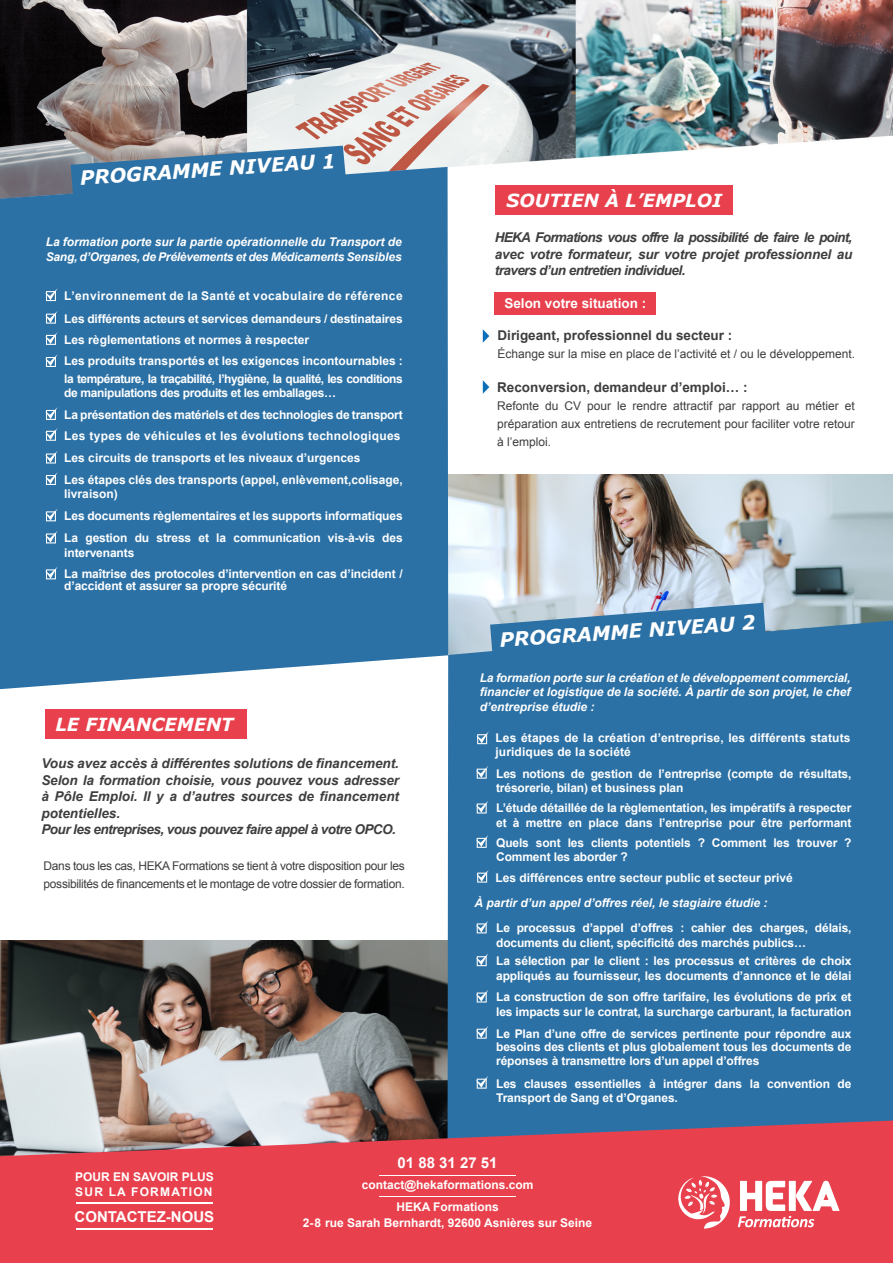
<style>
.page{position:relative;width:893px;height:1263px;background:#fff}
.page>*{position:absolute;margin:0;border:0;box-sizing:border-box;transform-origin:0 0}
.t1{font:italic 700 19.5px "Verdana";color:#fff}
.t2{font:italic 700 18px "Verdana";color:#fff}
.t3{font:700 15px "Arial";color:#fff}
.t4{font:italic 700 13.5px/16.5px "Arial";letter-spacing:-.04em;color:#3e3e3f;text-align:justify}
.t5{font:700 13.5px "Arial";color:#3e3e3f}
.t6{font:700 13.5px "Arial";color:#fff}
.t7{font:700 12px/14.4px "Arial";letter-spacing:-.01em;color:#fff}
.t8{font:italic 700 12px/14.4px "Arial";color:#fff}
.t9{font:12px/18px "Arial";letter-spacing:-.025em;color:#3e3e3f;text-align:justify}
.t10{font:700 12px/14.4px "Arial";letter-spacing:-.04em;color:#fff}
.t11{font:700 12px/14.4px "Arial";letter-spacing:.01em;color:#fff}
.t12{font:12px "Arial";color:#3e3e3f}
.t13{font:700 12px "Arial";letter-spacing:.035em;color:#fff}
.t14{font:700 12px "Arial";letter-spacing:.025em;color:#fff}
.t15{font:700 12px "Arial";letter-spacing:.1em;color:#fff}
</style>
<div class="page">
<img style="left:0;top:0;width:893px;height:167px">
<img style="left:448px;top:475px;width:445px;height:128px">
<img style="left:0;top:941px;width:448px;height:179px">
<div style="left:448px;top:603px;width:445px;height:517px;background:#2c71a5"></div>
<svg style="left:0;top:146px;width:448px;height:543px;background:#3777a7"></svg>
<svg style="left:0;top:1120px;width:893px;height:143px;background:#da4c58"></svg>
<div style="left:495px;top:185px;width:238px;height:30px;background:#e8414d"></div>
<div style="left:45px;top:709px;width:202px;height:30px;background:#e8414d"></div>
<div style="left:495px;top:292px;width:161px;height:23px;background:#e8414d"></div>
<hr style="left:76px;top:1202px;width:136px;height:2px;background:#fff">
<hr style="left:379px;top:1196px;width:137px;height:1px;background:#fff">
<hr style="left:379px;top:1175px;width:137px;height:1px;background:#fff">
<hr style="left:76px;top:1228px;width:136px;height:1px;background:#fff">
<svg style="left:45px;top:288px;width:13px;height:13px"></svg>
<svg style="left:45px;top:311px;width:13px;height:13px"></svg>
<svg style="left:45px;top:354px;width:13px;height:13px"></svg>
<svg style="left:45px;top:407px;width:13px;height:13px"></svg>
<svg style="left:45px;top:428px;width:13px;height:13px"></svg>
<svg style="left:45px;top:509px;width:13px;height:12px"></svg>
<svg style="left:45px;top:531px;width:13px;height:12px"></svg>
<svg style="left:476px;top:801px;width:12px;height:12px"></svg>
<svg style="left:476px;top:766px;width:12px;height:13px"></svg>
<svg style="left:476px;top:921px;width:12px;height:12px"></svg>
<svg style="left:476px;top:953px;width:12px;height:13px"></svg>
<svg style="left:476px;top:990px;width:12px;height:12px"></svg>
<svg style="left:476px;top:1076px;width:12px;height:13px"></svg>
<svg style="left:476px;top:1026px;width:12px;height:13px"></svg>
<svg style="left:476px;top:835px;width:12px;height:13px"></svg>
<svg style="left:45px;top:567px;width:13px;height:12px"></svg>
<svg style="left:45px;top:451px;width:13px;height:12px"></svg>
<svg style="left:476px;top:870px;width:13px;height:12px"></svg>
<svg style="left:476px;top:731px;width:13px;height:13px"></svg>
<svg style="left:45px;top:472px;width:13px;height:13px"></svg>
<svg style="left:45px;top:332px;width:13px;height:13px"></svg>
<svg style="left:483px;top:329px;width:6px;height:14px"></svg>
<svg style="left:483px;top:380px;width:6px;height:14px"></svg>
<svg style="left:738px;top:1181px;width:102px;height:46px"></svg>
<svg style="left:678px;top:1175px;width:53px;height:53px"></svg>
<p class="t1" style="left:79px;top:166px;width:258px;rotate:-4deg">PROGRAMME NIVEAU 1</p>
<p class="t8" style="left:46px;top:235px;width:358px">La formation porte sur la partie opérationnelle du Transport de<br>Sang, d’Organes, de Prélèvements et des Médicaments Sensibles</p>
<p class="t13" style="left:64px;top:288px;width:340px">L’environnement de la Santé et vocabulaire de référence</p>
<p class="t7" style="left:64px;top:312px;width:340px">Les différents acteurs et services demandeurs / destinataires</p>
<p class="t7" style="left:64px;top:354px;width:340px">Les produits transportés et les exigences incontournables :</p>
<p class="t7" style="left:64px;top:333px;width:246px">Les règlementations et normes à respecter</p>
<p class="t10" style="left:64px;top:372px;width:340px">la température, la traçabilité, l’hygiène, la qualité, les conditions de manipulations des produits et les emballages…</p>
<p class="t7" style="left:64px;top:408px;width:340px">La présentation des matériels et des technologies de transport</p>
<p class="t14" style="left:64px;top:428px;width:338px">Les types de véhicules et les évolutions technologiques</p>
<p class="t7" style="left:64px;top:451px;width:298px">Les circuits de transports et les niveaux d’urgences</p>
<p class="t7" style="left:64px;top:473px;width:340px">Les étapes clés des transports (appel, enlèvement,colisage, livraison)</p>
<p class="t7" style="left:64px;top:509px;width:340px">Les documents règlementaires et les supports informatiques</p>
<p class="t7" style="left:64px;top:531px;width:340px">La gestion du stress et la communication vis-à-vis des intervenants</p>
<p class="t7" style="left:64px;top:568px;width:340px;line-height:12px">La maîtrise des protocoles d’intervention en cas d’incident / d’accident et assurer sa propre sécurité</p>
<p class="t2" style="left:55px;top:713px;width:180px">LE FINANCEMENT</p>
<p class="t4" style="left:41px;top:756px;width:359px">Vous avez accès à différentes solutions de financement.<br>Selon la formation choisie, vous pouvez vous adresser à Pôle Emploi. Il y a d’autres sources de financement potentielles.</p>
<p class="t4" style="left:41px;top:822px;width:356px">Pour les entreprises, vous pouvez faire appel à votre OPCO.</p>
<p class="t9" style="left:44px;top:857px;width:363px">Dans tous les cas, HEKA Formations se tient à votre disposition pour les possibilités de financements et le montage de votre dossier de formation.</p>
<p class="t2" style="left:507px;top:189px;width:217px">SOUTIEN À L’EMPLOI</p>
<p class="t4" style="left:495px;top:230px;width:359px">HEKA Formations vous offre la possibilité de faire le point, avec votre formateur, sur votre projet professionnel au travers d’un entretien individuel.</p>
<p class="t6" style="left:504px;top:294px;width:143px">Selon votre situation :</p>
<p class="t5" style="left:497px;top:327px;width:236px">Dirigeant, professionnel du secteur :</p>
<p class="t12" style="left:497px;top:346px;width:359px">Échange sur la mise en place de l’activité et / ou le développement.</p>
<p class="t5" style="left:497px;top:378px;width:252px">Reconversion, demandeur d’emploi… :</p>
<p class="t9" style="left:497px;top:397px;width:359px">Refonte du CV pour le rendre attractif par rapport au métier et préparation aux entretiens de recrutement pour faciliter votre retour à l’emploi.</p>
<p class="t1" style="left:499px;top:627px;width:258px;rotate:-4deg">PROGRAMME NIVEAU 2</p>
<p class="t8" style="left:480px;top:671px;width:372px;text-align:justify">La formation porte sur la création et le développement commercial, financier et logistique de la société. À partir de son projet, le chef d’entreprise étudie :</p>
<p class="t11" style="left:495px;top:731px;width:356px">Les étapes de la création d’entreprise, les différents statuts juridiques de la société</p>
<p class="t7" style="left:496px;top:766px;width:357px">Les notions de gestion de l’entreprise (compte de résultats, trésorerie, bilan) et business plan</p>
<p class="t7" style="left:496px;top:801px;width:357px">L’étude détaillée de la règlementation, les impératifs à respecter et à mettre en place dans l’entreprise pour être performant</p>
<p class="t7" style="left:496px;top:836px;width:357px">Quels sont les clients potentiels ? Comment les trouver ?<br>Comment les aborder ?</p>
<p class="t7" style="left:495px;top:870px;width:299px">Les différences entre secteur public et secteur privé</p>
<p class="t8" style="left:474px;top:896px;width:295px">À partir d’un appel d’offres réel, le stagiaire étudie :</p>
<p class="t7" style="left:496px;top:921px;width:357px">Le processus d’appel d’offres : cahier des charges, délais, documents du client, spécificité des marchés publics…</p>
<p class="t7" style="left:496px;top:954px;width:357px">La sélection par le client : les processus et critères de choix appliqués au fournisseur, les documents d’annonce et le délai</p>
<p class="t7" style="left:496px;top:990px;width:357px">La construction de son offre tarifaire, les évolutions de prix et les impacts sur le contrat, la surcharge carburant, la facturation</p>
<p class="t7" style="left:496px;top:1027px;width:357px;line-height:13.5px;text-align:justify">Le Plan d’une offre de services pertinente pour répondre aux besoins des clients et plus globalement tous les documents de réponses à transmettre lors d’un appel d’offres</p>
<p class="t7" style="left:496px;top:1076px;width:357px">Les clauses essentielles à intégrer dans la convention de<br>Transport de Sang et d’Organes.</p>
<p class="t3" style="left:397px;top:1152px;width:102px">01 88 31 27 51</p>
<p class="t7" style="left:75px;top:1170px;width:140px">POUR EN SAVOIR PLUS</p>
<p class="t15" style="left:75px;top:1183px;width:139px">SUR LA FORMATION</p>
<p class="t7" style="left:362px;top:1178px;width:173px">contact@hekaformations.com</p>
<p class="t7" style="left:303px;top:1216px;width:291px">2-8 rue Sarah Bernhardt, 92600 Asnières sur Seine</p>
<p class="t7" style="left:396px;top:1200px;width:104px">HEKA Formations</p>
<p class="t3" style="left:75px;top:1206px;width:141px">CONTACTEZ-NOUS</p>
</div>
